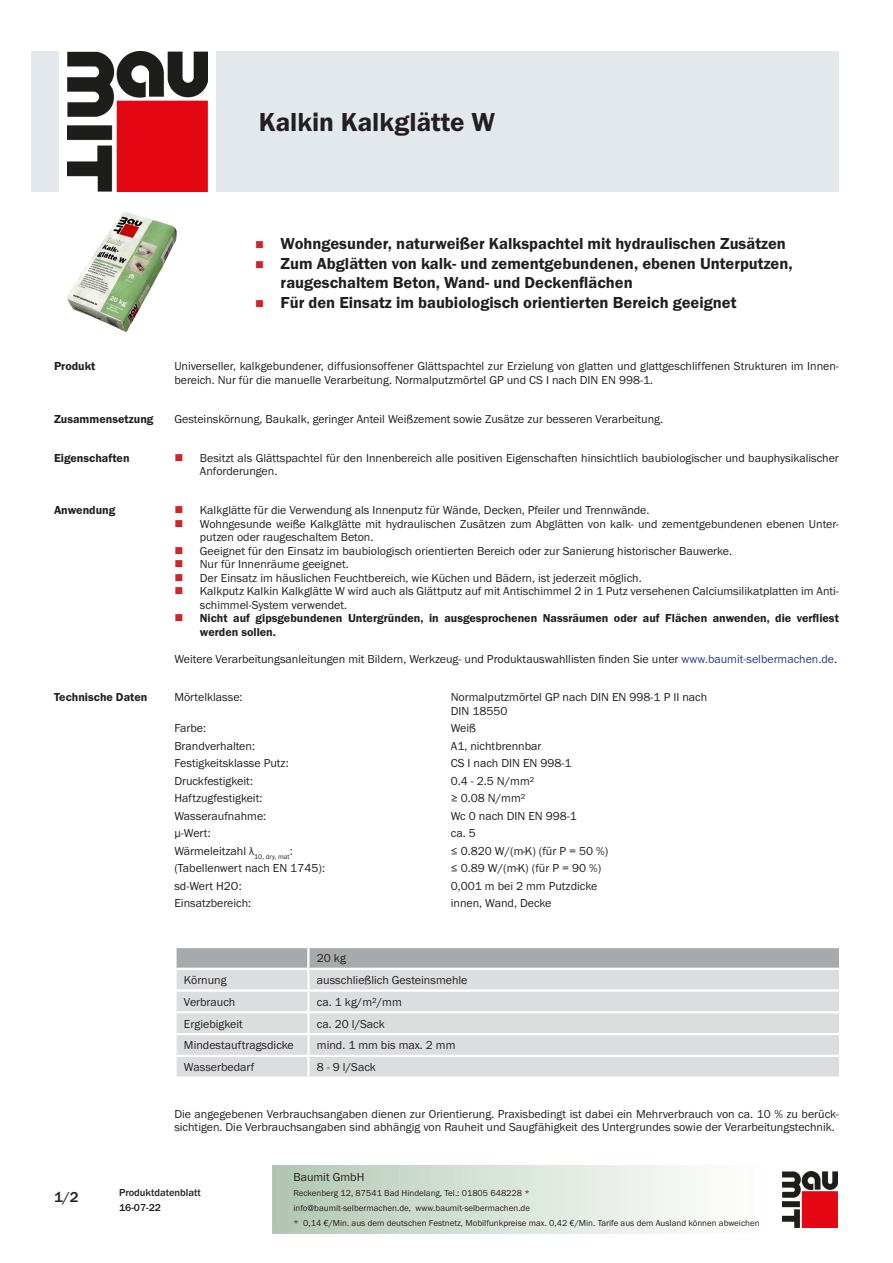
<style>
.page{position:relative;width:893px;height:1263px;background:#fff}
.page>*{position:absolute;margin:0;border:0;box-sizing:border-box;transform-origin:0 0}
.PDS_Produktname{font:27px "BM Franklin Gothic URW Dem";color:#231f20}
.t1{font:16.5px/19.5px "BM Franklin Gothic URW Dem";color:#231f20}
.t2{font:500 15px "BM Franklin Gothic URW";color:#231f20}
.PDS_Standard{font:12px/13.5px "BM Franklin Gothic URW Boo";color:#231f20}
.PDS_Standard_linksbü{font:12px/13.5px "BM Franklin Gothic URW Boo";color:#231f20}
.PDS_Header{font:12px/13.5px "BM Franklin Gothic URW Dem";color:#231f20}
.t3{font:500 10.5px/15px "BM Franklin Gothic URW";color:#231f20}
.t4{font:9px/15px "BM Franklin Gothic URW Boo";color:#231f20}
.s1{color:#253f8e}
</style>
<div class="page">
<img style="left:782px;top:1171px;width:56px;height:56px">
<div style="left:32px;top:51px;width:27px;height:140px;background:#e2e8eb"></div>
<img style="left:68px;top:51px;width:139px;height:140px">
<div style="left:216px;top:51px;width:623px;height:140px;background:#e2e8eb"></div>
<img style="left:67px;top:213px;width:110px;height:119px">
<div style="left:177px;top:1013px;width:662px;height:63px;background:#dcdddf"></div>
<svg style="left:175px;top:947px;width:665px;height:64px;background:#cfd0d2"></svg>
<hr style="left:307px;top:1013px;width:2px;height:20px;background:#fff">
<hr style="left:174px;top:1033px;width:134px;height:2px;background:#fff">
<hr style="left:308px;top:1033px;width:533px;height:2px;background:#fff">
<hr style="left:307px;top:1035px;width:2px;height:20px;background:#fff">
<hr style="left:174px;top:1055px;width:134px;height:2px;background:#fff">
<hr style="left:308px;top:1055px;width:533px;height:2px;background:#fff">
<svg style="left:307px;top:1057px;width:2px;height:19px"></svg>
<p class="PDS_Produktname" style="left:259px;top:106px;width:238px">Kalkin Kalkglätte W</p>
<p class="t1" style="left:281px;top:234px;width:507px">Wohngesunder, naturweißer Kalkspachtel mit hydraulischen Zusätzen</p>
<p class="t1" style="left:281px;top:254px;width:514px">Zum Abglätten von kalk- und zementgebundenen, ebenen Unterputzen, raugeschaltem Beton, Wand- und Deckenflächen</p>
<p class="t1" style="left:281px;top:293px;width:457px">Für den Einsatz im baubiologisch orientierten Bereich geeignet</p>
<p class="PDS_Header" style="left:54px;top:360px;width:43px">Produkt</p>
<p class="PDS_Standard" style="left:174px;top:360px;width:666px">Universeller, kalkgebundener, diffusionsoffener Glättspachtel zur Erzielung von glatten und glattgeschliffenen Strukturen im Innen&shy;bereich. Nur für die manuelle Verarbeitung. Normalputzmörtel GP und CS I nach DIN EN 998-1.</p>
<p class="PDS_Header" style="left:54px;top:412px;width:101px">Zusammensetzung</p>
<p class="PDS_Standard" style="left:174px;top:412px;width:490px">Gesteinskörnung, Baukalk, geringer Anteil Weißzement sowie Zusätze zur besseren Verarbeitung.</p>
<p class="PDS_Header" style="left:54px;top:451px;width:77px">Eigenschaften</p>
<p class="PDS_Standard" style="left:200px;top:451px;width:641px">Besitzt als Glättspachtel für den Innenbereich alle positiven Eigenschaften hinsichtlich baubiologischer und bauphysikalischer<br>Anforderungen.</p>
<p class="PDS_Header" style="left:54px;top:503px;width:63px">Anwendung</p>
<p class="PDS_Standard" style="left:200px;top:503px;width:451px">Kalkglätte für die Verwendung als Innenputz für Wände, Decken, Pfeiler und Trennwände.</p>
<p class="PDS_Standard" style="left:200px;top:517px;width:641px">Wohngesunde weiße Kalkglätte mit hydraulischen Zusätzen zum Abglätten von kalk- und zementgebundenen ebenen Unter&shy;putzen oder raugeschaltem Beton.</p>
<p class="PDS_Standard" style="left:200px;top:544px;width:534px">Geeignet für den Einsatz im baubiologisch orientierten Bereich oder zur Sanierung historischer Bauwerke.</p>
<p class="PDS_Standard" style="left:200px;top:557px;width:150px">Nur für Innenräume geeignet.</p>
<p class="PDS_Standard" style="left:200px;top:571px;width:443px">Der Einsatz im häuslichen Feuchtbereich, wie Küchen und Bädern, ist jederzeit möglich.</p>
<p class="PDS_Standard" style="left:200px;top:584px;width:641px">Kalkputz Kalkin Kalkglätte W wird auch als Glättputz auf mit Antischimmel 2 in 1 Putz versehenen Calciumsilikatplatten im Anti&shy;schimmel-System verwendet.</p>
<p class="PDS_Header" style="left:200px;top:611px;width:641px">Nicht auf gipsgebundenen Untergründen, in ausgesprochenen Nassräumen oder auf Flächen anwenden, die verfliest werden sollen.</p>
<p class="PDS_Standard" style="left:174px;top:652px;width:664px">Weitere Verarbeitungsanleitungen mit Bildern, Werkzeug- und Produktauswahllisten finden Sie unter <span class="s1">www.baumit-selbermachen.de</span>.</p>
<p class="PDS_Header" style="left:54px;top:691px;width:95px">Technische Daten</p>
<p class="PDS_Standard_linksbü" style="left:174px;top:691px;width:70px">Mörtelklasse:</p>
<p class="PDS_Standard_linksbü" style="left:451px;top:691px;width:258px">Normalputzmörtel GP nach DIN EN 998-1 P II nach<br>DIN 18550</p>
<p class="PDS_Standard_linksbü" style="left:174px;top:722px;width:33px">Farbe:</p>
<p class="PDS_Standard_linksbü" style="left:451px;top:722px;width:27px">Weiß</p>
<p class="PDS_Standard_linksbü" style="left:174px;top:739px;width:82px">Brandverhalten:</p>
<p class="PDS_Standard_linksbü" style="left:451px;top:739px;width:92px">A1, nichtbrennbar</p>
<p class="PDS_Standard_linksbü" style="left:174px;top:757px;width:116px">Festigkeitsklasse Putz:</p>
<p class="PDS_Standard_linksbü" style="left:451px;top:757px;width:122px">CS I nach DIN EN 998-1</p>
<p class="PDS_Standard_linksbü" style="left:174px;top:774px;width:80px">Druckfestigkeit:</p>
<p class="PDS_Standard_linksbü" style="left:451px;top:774px;width:85px">0.4 - 2.5 N/mm²</p>
<p class="PDS_Standard_linksbü" style="left:174px;top:792px;width:90px">Haftzugfestigkeit:</p>
<p class="PDS_Standard_linksbü" style="left:451px;top:792px;width:76px">≥ 0.08 N/mm²</p>
<p class="PDS_Standard_linksbü" style="left:174px;top:809px;width:93px">Wasseraufnahme:</p>
<p class="PDS_Standard_linksbü" style="left:451px;top:809px;width:128px">Wc 0 nach DIN EN 998-1</p>
<p class="PDS_Standard_linksbü" style="left:174px;top:827px;width:38px">μ-Wert:</p>
<p class="PDS_Standard_linksbü" style="left:451px;top:827px;width:26px">ca. 5</p>
<p class="PDS_Standard_linksbü" style="left:174px;top:844px;width:120px">Wärmeleitzahl λ<sub>10,</sub> <sub>dry,</sub> <sub>mat</sub>:</p>
<p class="PDS_Standard_linksbü" style="left:451px;top:844px;width:159px">≤ 0.820 W/(m·K) (für P = 50 %)</p>
<p class="PDS_Standard_linksbü" style="left:174px;top:862px;width:152px">(Tabellenwert nach EN 1745):</p>
<p class="PDS_Standard_linksbü" style="left:451px;top:862px;width:152px">≤ 0.89 W/(m·K) (für P = 90 %)</p>
<p class="PDS_Standard_linksbü" style="left:174px;top:879px;width:69px">sd-Wert H2O:</p>
<p class="PDS_Standard_linksbü" style="left:451px;top:879px;width:148px">0,001 m bei 2 mm Putzdicke</p>
<p class="PDS_Standard_linksbü" style="left:174px;top:897px;width:78px">Einsatzbereich:</p>
<p class="PDS_Standard_linksbü" style="left:451px;top:897px;width:102px">innen, Wand, Decke</p>
<p class="PDS_Standard_linksbü" style="left:317px;top:952px;width:31px">20 kg</p>
<p class="PDS_Standard_linksbü" style="left:184px;top:973px;width:44px">Körnung</p>
<p class="PDS_Standard_linksbü" style="left:317px;top:973px;width:152px">ausschließlich Gesteinsmehle</p>
<p class="PDS_Standard_linksbü" style="left:184px;top:995px;width:53px">Verbrauch</p>
<p class="PDS_Standard_linksbü" style="left:317px;top:995px;width:86px">ca. 1 kg/m²/mm</p>
<p class="PDS_Standard_linksbü" style="left:184px;top:1017px;width:60px">Ergiebigkeit</p>
<p class="PDS_Standard_linksbü" style="left:317px;top:1017px;width:69px">ca. 20 l/Sack</p>
<p class="PDS_Standard_linksbü" style="left:184px;top:1039px;width:111px">Mindestauftragsdicke</p>
<p class="PDS_Standard_linksbü" style="left:317px;top:1039px;width:140px">mind. 1 mm bis max. 2 mm</p>
<p class="PDS_Standard_linksbü" style="left:184px;top:1061px;width:72px">Wasserbedarf</p>
<p class="PDS_Standard_linksbü" style="left:317px;top:1061px;width:60px">8 - 9 l/Sack</p>
<p class="PDS_Standard" style="left:174px;top:1107px;width:666px">Die angegebenen Verbrauchsangaben dienen zur Orientierung. Praxisbedingt ist dabei ein Mehrverbrauch von ca. 10 % zu berück&shy;sichtigen. Die Verbrauchsangaben sind abhängig von Rauheit und Saugfähigkeit des Untergrundes sowie der Verarbeitungstechnik.</p>
<p class="t2" style="left:54px;top:1188px;width:26px">1/2</p>
<p class="t3" style="left:119px;top:1185px;width:83px">Produktdatenblatt<br>16-07-22</p>
<p class="PDS_Standard" style="left:293px;top:1170px;width:73px">Baumit GmbH</p>
<p class="t4" style="left:293px;top:1186px;width:468px">Reckenberg 12, 87541 Bad Hindelang, Tel.: 01805 648228 *<br>info@baumit-selbermachen.de, www.baumit-selbermachen.de<br>* 0,14 €/Min. aus dem deutschen Festnetz, Mobilfunkpreise max. 0,42 €/Min. Tarife aus dem Ausland können abweichen</p>
</div>
